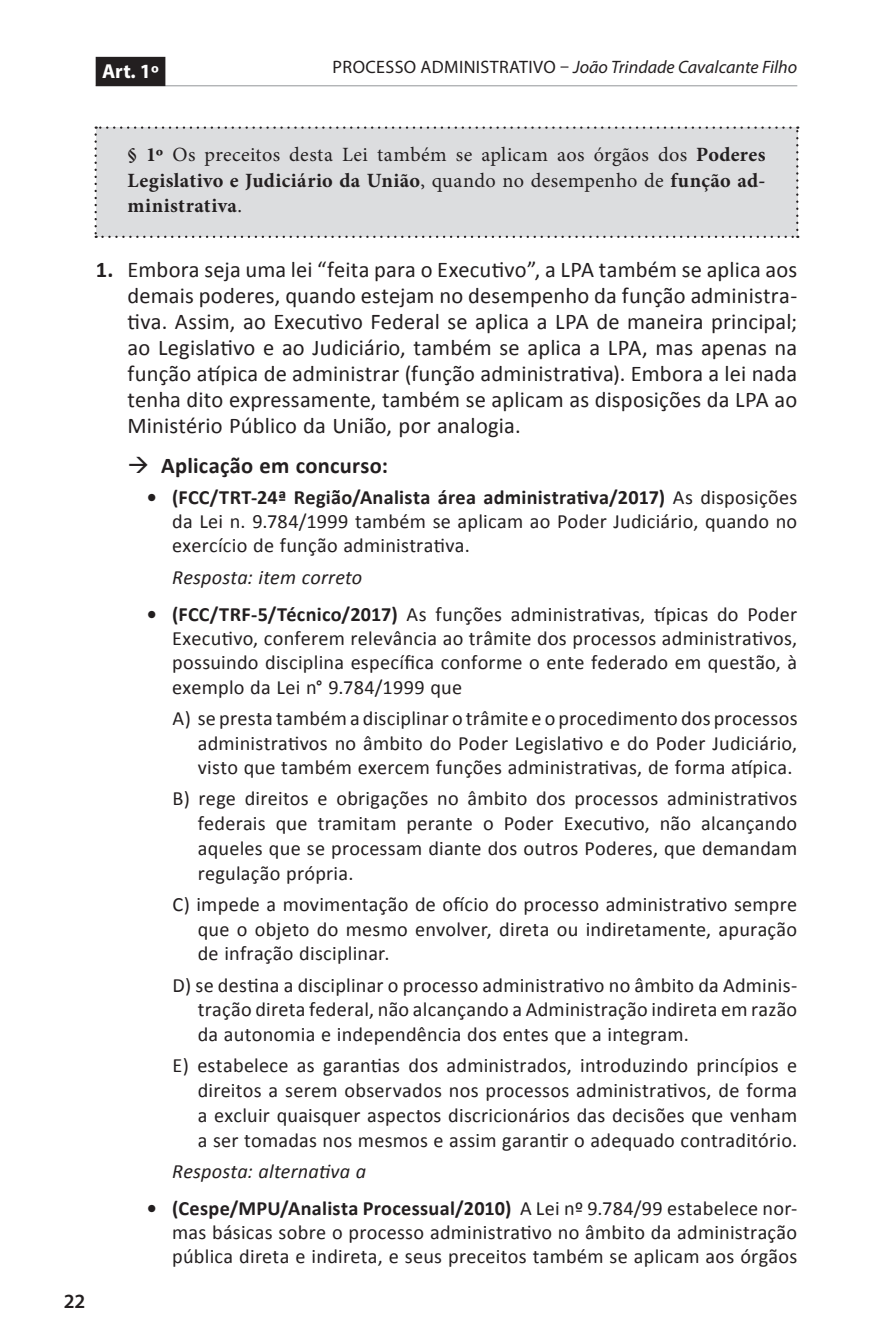
<style>
.page{position:relative;width:893px;height:1340px;background:#fff}
.page>*{position:absolute;margin:0;border:0;box-sizing:border-box;transform-origin:0 0}
.TEXTO_NUMERADO{font:22.5px/26.1px "Calibri";letter-spacing:.005em;color:#231f20;text-align:justify}
.t1{font:700 22.5px "Calibri";letter-spacing:.01em;color:#231f20}
.QUESTÃO_alternativa{font:20.25px/24.8px "Calibri";letter-spacing:.01em;color:#231f20;text-align:justify}
.LEGISLAÇÃO_texto{font:20.25px/25.4px "Minion Pro";letter-spacing:.02em;color:#231f20;text-align:justify}
.GABARITO{font:italic 20.25px "Calibri";letter-spacing:.01em;color:#231f20}
.t2{font:700 20.25px "Myriad Pro";color:#fff}
.t3{font:600 20.25px "Myriad Pro";color:#231f20}
.t4{font:italic 18px "Myriad Pro";color:#231f20}
.s1{font-style:normal}
.s2{font-weight:700}
</style>
<div class="page">
<hr style="left:96px;top:85px;width:701px;height:1px;background:#939598">
<div style="left:96px;top:57px;width:69px;height:29px;background:#231f20"></div>
<div style="left:95px;top:126px;width:703px;height:112px;background:#dcdddf"></div>
<p class="t2" style="left:102px;top:58px;width:58px">Art. 1º</p>
<p class="t4" style="left:333px;top:56px;width:466px"><span class="s1">PROCESSO ADMINISTRATIVO –</span> João Trindade Cavalcante Filho</p>
<p class="LEGISLAÇÃO_texto" style="left:128px;top:142px;width:639px"><span class="s2">§ 1º</span> Os preceitos desta Lei também se aplicam aos órgãos dos <span class="s2">Poderes Legislativo e Judiciário da União</span>, quando no desempenho de <span class="s2">função ad&shy;ministrativa</span>.</p>
<p class="t3" style="left:64px;top:1288px;width:23px">22</p>
<p class="TEXTO_NUMERADO" style="left:128px;top:255px;width:671px;text-indent:-32px"><span class="s2">1.</span> Embora seja uma lei “feita para o Executivo”, a LPA também se aplica aos demais poderes, quando estejam no desempenho da função administra&shy;tiva. Assim, ao Executivo Federal se aplica a LPA de maneira principal; ao Legislativo e ao Judiciário, também se aplica a LPA, mas apenas na função atípica de administrar (função administrativa). Embora a lei nada tenha dito expressamente, também se aplicam as disposições da LPA ao Ministério Público da União, por analogia.</p>
<p class="t1" style="left:161px;top:449px;width:228px">Aplicação em concurso:</p>
<p class="QUESTÃO_alternativa" style="left:172px;top:484px;width:627px;text-indent:-26px"><span class="s2">• (FCC/TRT-24ª Região/Analista área administrativa/2017)</span> As disposições da Lei n. 9.784/1999 também se aplicam ao Poder Judiciário, quando no exercício de função administrativa.</p>
<p class="GABARITO" style="left:172px;top:562px;width:192px">Resposta: item correto</p>
<p class="QUESTÃO_alternativa" style="left:172px;top:601px;width:627px;text-indent:-26px"><span class="s2">• (FCC/TRF-5/Técnico/2017)</span> As funções administrativas, típicas do Poder Executivo, conferem relevância ao trâmite dos processos administrativos, possuindo disciplina específica conforme o ente federado em questão, à exemplo da Lei n° 9.784/1999 que</p>
<p class="QUESTÃO_alternativa" style="left:198px;top:705px;width:601px;text-indent:-25px">A) se presta também a disciplinar o trâmite e o procedimento dos processos administrativos no âmbito do Poder Legislativo e do Poder Judiciário, visto que também exercem funções administrativas, de forma atípica.</p>
<p class="QUESTÃO_alternativa" style="left:198px;top:785px;width:601px;text-indent:-25px">B) rege direitos e obrigações no âmbito dos processos administrativos federais que tramitam perante o Poder Executivo, não alcançando aqueles que se processam diante dos outros Poderes, que demandam regulação própria.</p>
<p class="QUESTÃO_alternativa" style="left:198px;top:891px;width:601px;text-indent:-25px">C) impede a movimentação de ofício do processo administrativo sempre que o objeto do mesmo envolver, direta ou indiretamente, apuração de infração disciplinar.</p>
<p class="QUESTÃO_alternativa" style="left:198px;top:971px;width:601px;text-indent:-25px">D) se destina a disciplinar o processo administrativo no âmbito da Adminis&shy;tração direta federal, não alcançando a Administração indireta em razão da autonomia e independência dos entes que a integram.</p>
<p class="QUESTÃO_alternativa" style="left:198px;top:1052px;width:601px;text-indent:-25px">E) estabelece as garantias dos administrados, introduzindo princípios e direitos a serem observados nos processos administrativos, de forma a excluir quaisquer aspectos discricionários das decisões que venham a ser tomadas nos mesmos e assim garantir o adequado contraditório.</p>
<p class="GABARITO" style="left:172px;top:1156px;width:195px">Resposta: alternativa a</p>
<p class="QUESTÃO_alternativa" style="left:172px;top:1195px;width:627px;text-indent:-26px"><span class="s2">• (Cespe/MPU/Analista Processual/2010)</span> A Lei nº 9.784/99 estabelece nor&shy;mas básicas sobre o processo administrativo no âmbito da administração pública direta e indireta, e seus preceitos também se aplicam aos órgãos</p>
</div>
